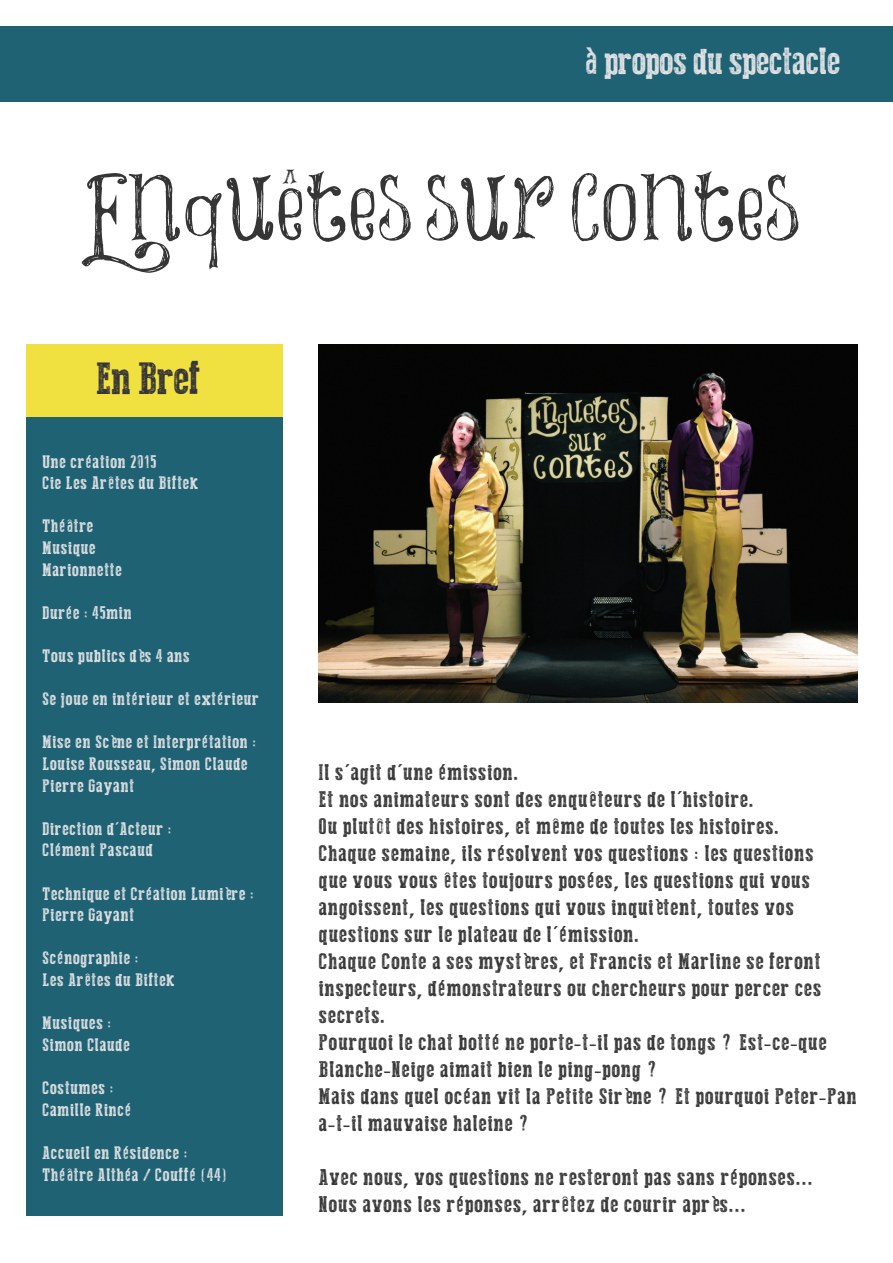
<style>
.page{position:relative;width:893px;height:1263px;background:#fff}
.page>*{position:absolute;margin:0;border:0;box-sizing:border-box;transform-origin:0 0}
.t1{font:75px "Things We Said";color:#363536}
.t2{font:45px "Press Style Serif";color:#363536}
.t3{font:37.5px "Press Style Serif";color:#e1e2e4}
.t4{font:22.5px/27px "Press Style Serif";letter-spacing:.05em;color:#363536}
.t5{font:22.5px "Things We Said";color:#363536}
.t6{font:18px/21.6px "Press Style Serif";letter-spacing:.05em;color:#e1e2e4}
</style>
<div class="page">
<div style="left:26px;top:416px;width:257px;height:799px;background:#1f6274"></div>
<div style="left:26px;top:344px;width:257px;height:72px;background:#f1e140"></div>
<div style="left:0;top:26px;width:893px;height:75px;background:#1f6274"></div>
<img style="left:319px;top:344px;width:538px;height:359px">
<h3 class="t3" style="left:585px;top:41px;width:257px">à propos du spectacle</h3>
<p class="t5" style="left:298px;top:197px;width:17px;rotate:-180deg">v</p>
<h1 class="t1" style="left:87px;top:148px;width:713px">Enquetes sur Contes</h1>
<h2 class="t2" style="left:96px;top:355px;width:105px">En Bref</h2>
<p class="t6" style="left:43px;top:451px;width:157px">Une création 2015<br>Cie Les Arêtes du Biftek</p>
<p class="t6" style="left:43px;top:516px;width:81px">Théâtre<br>Musique<br>Marionnette</p>
<p class="t6" style="left:43px;top:602px;width:91px">Durée : 45min</p>
<p class="t6" style="left:43px;top:645px;width:149px">Tous publics dès 4 ans</p>
<p class="t6" style="left:43px;top:689px;width:218px">Se joue en intérieur et extérieur</p>
<p class="t6" style="left:43px;top:732px;width:215px">Mise en Scène et Interprétation :<br>Louise Rousseau, Simon Claude<br>Pierre Gayant</p>
<p class="t6" style="left:43px;top:818px;width:131px">Direction d£Acteur :<br>Clément Pascaud</p>
<p class="t6" style="left:43px;top:883px;width:213px">Technique et Création Lumière :<br>Pierre Gayant</p>
<p class="t6" style="left:43px;top:948px;width:134px">Scénographie :<br>Les Arêtes du Biftek</p>
<p class="t6" style="left:43px;top:1013px;width:89px">Musiques :<br>Simon Claude</p>
<p class="t6" style="left:43px;top:1077px;width:90px">Costumes :<br>Camille Rincé</p>
<p class="t6" style="left:43px;top:1142px;width:186px">Accueil en Résidence :<br>Théâtre Althéa / Couffé (44)</p>
<p class="t4" style="left:319px;top:759px;width:539px">Il s£agit d£une émission.<br>Et nos animateurs sont des enquêteurs de l£histoire.<br>Ou plutôt des histoires, et même de toutes les histoires.<br>Chaque semaine, ils résolvent vos questions : les questions<br>que vous vous êtes toujours posées, les questions qui vous angoissent, les questions qui vous inquiètent, toutes vos questions sur le plateau de l£émission.<br>Chaque Conte a ses mystères, et Francis et Marline se feront inspecteurs, démonstrateurs ou chercheurs pour percer ces secrets.<br>Pourquoi le chat botté ne porte-t-il pas de tongs ? Est-ce-que Blanche-Neige aimait bien le ping-pong ?<br>Mais dans quel océan vit la Petite Sirène ? Et pourquoi Peter-Pan a-t-il mauvaise haleine ?</p>
<p class="t4" style="left:319px;top:1164px;width:496px">Avec nous, vos questions ne resteront pas sans réponses...<br>Nous avons les réponses, arrêtez de courir après...</p>
</div>
